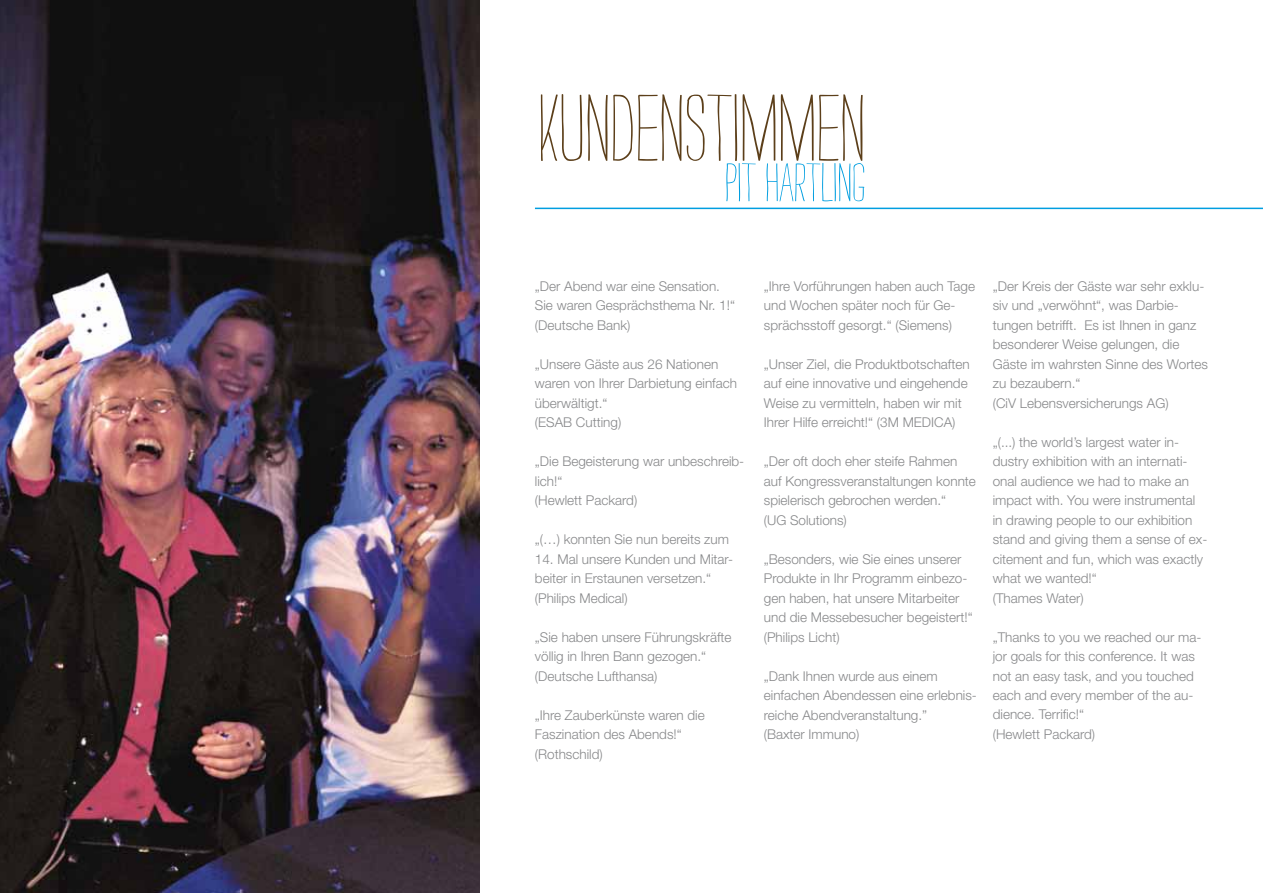
<style>
.page{position:relative;width:1263px;height:893px;background:#fff}
.page>*{position:absolute;margin:0;border:0;box-sizing:border-box;transform-origin:0 0}
.t1{font:105px "Strangelove Text";color:#5c3f1a}
.t2{font:60px "Strangelove Text";color:#009ee0}
.t3{font:300 13.5px/19.5px "Helvetica Neue";color:#87888a}
</style>
<div class="page">
<img style="left:0;top:0;width:479px;height:893px">
<hr style="left:535px;top:208px;width:728px;height:1px;background:#009ee0">
<h1 class="t1" style="left:538px;top:80px;width:329px">KUNDENSTIMMEN</h1>
<h2 class="t2" style="left:725px;top:155px;width:142px">PIT HARTLING</h2>
<p class="t3" style="left:535px;top:276px;width:202px">„Der Abend war eine Sensation.<br>Sie waren Gesprächsthema Nr. 1!“ (Deutsche Bank)</p>
<p class="t3" style="left:535px;top:354px;width:204px">„Unsere Gäste aus 26 Nationen waren von Ihrer Darbietung einfach überwältigt.“<br>(ESAB Cutting)</p>
<p class="t3" style="left:535px;top:451px;width:211px">„Die Begeisterung war unbeschreib&shy;lich!“<br>(Hewlett Packard)</p>
<p class="t3" style="left:535px;top:529px;width:196px">„(…) konnten Sie nun bereits zum</p>
<p class="t3" style="left:535px;top:549px;width:198px">14. Mal unsere Kunden und Mitar&shy;beiter in Erstaunen versetzen.“ (Philips Medical)</p>
<p class="t3" style="left:535px;top:627px;width:198px">„Sie haben unsere Führungskräfte völlig in Ihren Bann gezogen.“ (Deutsche Lufthansa)</p>
<p class="t3" style="left:535px;top:705px;width:171px">„Ihre Zauberkünste waren die<br>Faszination des Abends!“ (Rothschild)</p>
<p class="t3" style="left:764px;top:276px;width:213px">„Ihre Vorführungen haben auch Tage und Wochen später noch für Ge&shy;sprächsstoff gesorgt.“ (Siemens)</p>
<p class="t3" style="left:764px;top:354px;width:207px">„Unser Ziel, die Produktbotschaften auf eine innovative und eingehende Weise zu vermitteln, haben wir mit Ihrer Hilfe erreicht!“ (3M MEDICA)</p>
<p class="t3" style="left:764px;top:451px;width:214px">„Der oft doch eher steife Rahmen auf Kongressveranstaltungen konnte spielerisch gebrochen werden.“<br>(UG Solutions)</p>
<p class="t3" style="left:764px;top:549px;width:210px">„Besonders, wie Sie eines unserer<br>Produkte in Ihr Programm einbezo&shy;gen haben, hat unsere Mitarbeiter und die Messebesucher begeistert!“ (Philips Licht)</p>
<p class="t3" style="left:764px;top:666px;width:215px">„Dank Ihnen wurde aus einem einfachen Abendessen eine erlebnis&shy;reiche Abendveranstaltung.”<br>(Baxter Immuno)</p>
<p class="t3" style="left:993px;top:276px;width:217px">„Der Kreis der Gäste war sehr exklu&shy;siv und „verwöhnt“, was Darbie&shy;tungen betrifft. Es ist Ihnen in ganz besonderer Weise gelungen, die<br>Gäste im wahrsten Sinne des Wortes zu bezaubern.“<br>(CiV Lebensversicherungs AG)</p>
<p class="t3" style="left:993px;top:432px;width:216px">„(...) the world’s largest water in&shy;dustry exhibition with an internati&shy;onal audience we had to make an impact with. You were instrumental in drawing people to our exhibition stand and giving them a sense of ex&shy;citement and fun, which was exactly what we wanted!“<br>(Thames Water)</p>
<p class="t3" style="left:993px;top:627px;width:210px">„Thanks to you we reached our ma&shy;jor goals for this conference. It was not an easy task, and you touched each and every member of the au&shy;dience. Terrific!“<br>(Hewlett Packard)</p>
</div>
